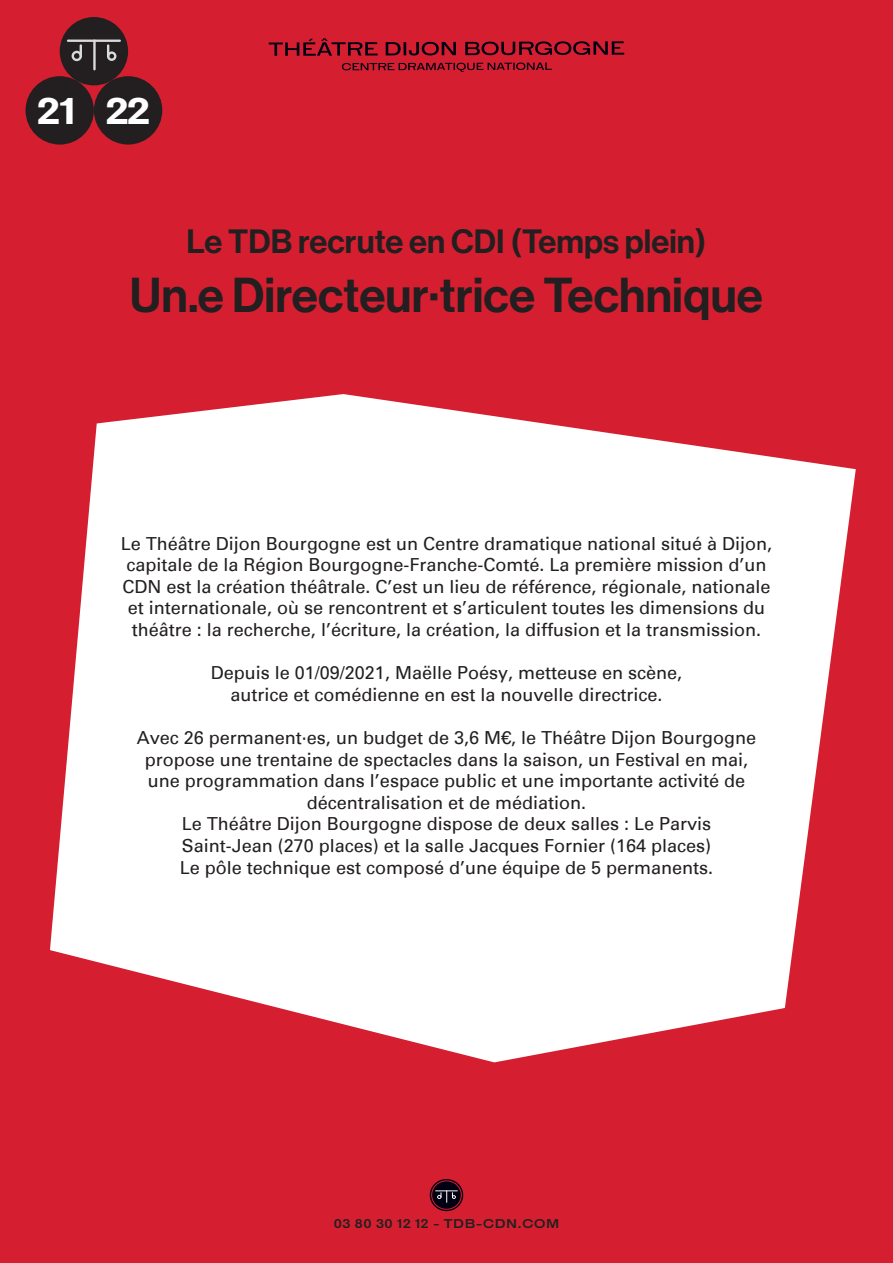
<style>
.page{position:relative;width:893px;height:1263px;background:#d51f30}
.page>*{position:absolute;margin:0;border:0;box-sizing:border-box;transform-origin:0 0}
.t1{font:500 48px "Haas Grot Disp 65";letter-spacing:.005em;color:#231f20}
.t2{font:800 35.1px "HK Gothic";color:#fff}
.t3{font:500 33px "Haas Grot Disp 65";letter-spacing:.005em;color:#231f20}
.t4{font:18px/21.6px "Univers";color:#231f20;text-align:center}
.t5{font:700 12px "HK Gothic";letter-spacing:.05em;color:#231f20}
</style>
<div class="page">
<svg style="left:269px;top:38px;width:109px;height:18px"></svg>
<svg style="left:386px;top:42px;width:70px;height:14px"></svg>
<svg style="left:465px;top:41px;width:159px;height:14px"></svg>
<svg style="left:342px;top:63px;width:210px;height:9px"></svg>
<div style="left:60px;top:17px;width:68px;height:68px;background:#231f20;border-radius:50%"></div>
<hr style="left:67px;top:40px;width:54px;height:2px;background:#d9dadc">
<hr style="left:93px;top:40px;width:3px;height:30px;background:#d9dadc">
<svg style="left:72px;top:44px;width:10px;height:17px"></svg>
<svg style="left:107px;top:44px;width:9px;height:17px"></svg>
<div style="left:26px;top:76px;width:68px;height:69px;background:#231f20;border-radius:50%"></div>
<div style="left:94px;top:76px;width:68px;height:69px;background:#231f20;border-radius:50%"></div>
<svg style="left:430px;top:1179px;width:33px;height:32px"></svg>
<svg style="left:50px;top:394px;width:806px;height:668px;fill:#fff"></svg>
<h2 class="t2" style="left:37px;top:82px;width:116px">21 22</h2>
<h3 class="t3" style="left:186px;top:223px;width:522px">Le TDB recrute en CDI (Temps plein)</h3>
<h1 class="t1" style="left:130px;top:268px;width:635px">Un.e Directeur·trice Technique</h1>
<p class="t4" style="left:121px;top:532px;width:653px">Le Théâtre Dijon Bourgogne est un Centre dramatique national situé à Dijon, capitale de la Région Bourgogne-Franche-Comté. La première mission d’un CDN est la création théâtrale. C’est un lieu de référence, régionale, nationale et internationale, où se rencontrent et s’articulent toutes les dimensions du théâtre : la recherche, l’écriture, la création, la diffusion et la transmission.</p>
<p class="t4" style="left:211px;top:662px;width:473px">Depuis le 01/09/2021, Maëlle Poésy, metteuse en scène, autrice et comédienne en est la nouvelle directrice.</p>
<p class="t4" style="left:137px;top:727px;width:621px">Avec 26 permanent·es, un budget de 3,6 M€, le Théâtre Dijon Bourgogne propose une trentaine de spectacles dans la saison, un Festival en mai, une programmation dans l’espace public et une importante activité de décentralisation et de médiation.<br>Le Théâtre Dijon Bourgogne dispose de deux salles : Le Parvis Saint-Jean (270 places) et la salle Jacques Fornier (164 places)<br>Le pôle technique est composé d’une équipe de 5 permanents.</p>
<p class="t5" style="left:334px;top:1214px;width:227px">03 80 30 12 12 - TDB-CDN.COM</p>
</div>
